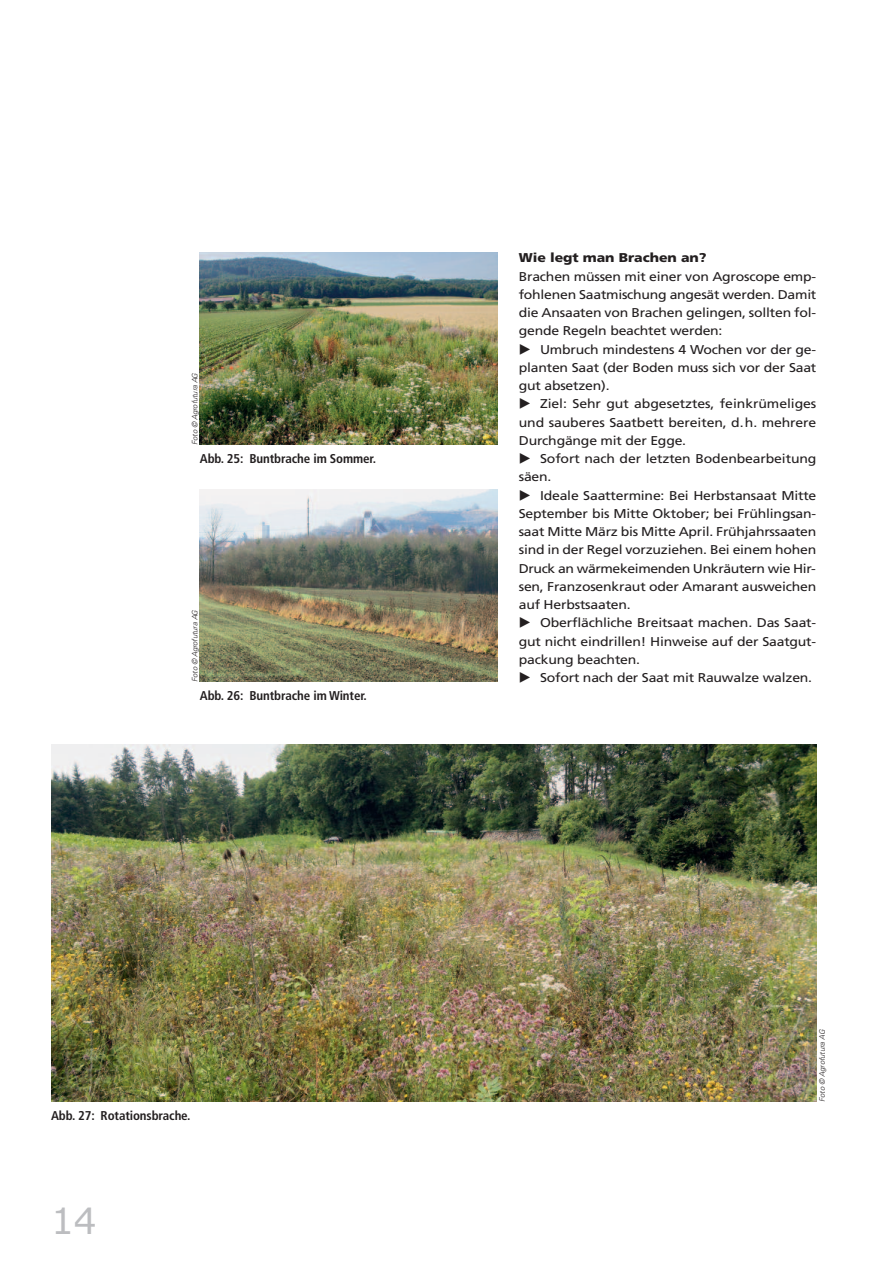
<style>
.page{position:relative;width:893px;height:1263px;background:#fff}
.page>*{position:absolute;margin:0;border:0;box-sizing:border-box;transform-origin:0 0}
.t1{font:36px "Verdana";color:#bcbdc0}
.t2{font:12.75px/18.3px "Frutiger";letter-spacing:-.015em;color:#231f20;text-align:justify;scale:1.1 1}
.t3{font:700 condensed 12.75px "Frutiger";letter-spacing:-.01em;color:#231f20}
.t4{font:900 12.75px "Frutiger";letter-spacing:-.005em;color:#231f20;scale:1.1 1}
.t5{font:italic 300 7.5px "Univers LT Std";letter-spacing:-.03em;color:#231f20}
</style>
<div class="page">
<img style="left:200px;top:252px;width:297px;height:193px">
<img style="left:200px;top:489px;width:297px;height:193px">
<img style="left:51px;top:745px;width:765px;height:356px">
<p class="t5" style="left:192px;top:445px;width:73px;rotate:-90deg">Foto © Agrofutura AG</p>
<p class="t3" style="left:200px;top:453px;width:178px">Abb. 25: Buntbrache im Sommer.</p>
<p class="t5" style="left:192px;top:682px;width:73px;rotate:-90deg">Foto © Agrofutura AG</p>
<p class="t3" style="left:200px;top:691px;width:169px">Abb. 26: Buntbrache im Winter.</p>
<p class="t3" style="left:51px;top:1110px;width:141px">Abb. 27: Rotationsbrache.</p>
<h1 class="t1" style="left:51px;top:1198px;width:47px">14</h1>
<p class="t4" style="left:519px;top:253px;width:172px">Wie legt man Brachen an?</p>
<p class="t2" style="left:519px;top:268px;width:272px">Brachen müssen mit einer von Agroscope emp&shy;fohlenen Saatmischung angesät werden. Damit die Ansaaten von Brachen gelingen, sollten fol&shy;gende Regeln beachtet werden:</p>
<p class="t2" style="left:519px;top:341px;width:272px">◆ Umbruch mindestens 4 Wochen vor der ge&shy;planten Saat (der Boden muss sich vor der Saat gut absetzen).</p>
<p class="t2" style="left:519px;top:396px;width:272px">◆ Ziel: Sehr gut abgesetztes, feinkrümeliges und sauberes Saatbett bereiten, d.h. mehrere Durchgänge mit der Egge.</p>
<p class="t2" style="left:519px;top:450px;width:272px">◆ Sofort nach der letzten Bodenbearbeitung säen.</p>
<p class="t2" style="left:519px;top:487px;width:272px">◆ Ideale Saattermine: Bei Herbstansaat Mitte September bis Mitte Oktober; bei Frühlingsan&shy;saat Mitte März bis Mitte April. Frühjahrssaaten sind in der Regel vorzuziehen. Bei einem hohen Druck an wärmekeimenden Unkräutern wie Hir&shy;sen, Franzosenkraut oder Amarant ausweichen auf Herbstsaaten.</p>
<p class="t2" style="left:519px;top:615px;width:272px">◆ Oberflächliche Breitsaat machen. Das Saat&shy;gut nicht eindrillen! Hinweise auf der Saatgut&shy;packung beachten.</p>
<p class="t2" style="left:519px;top:669px;width:268px">◆ Sofort nach der Saat mit Rauwalze walzen.</p>
<p class="t5" style="left:819px;top:1101px;width:73px;rotate:-90deg">Foto © Agrofutura AG</p>
</div>
